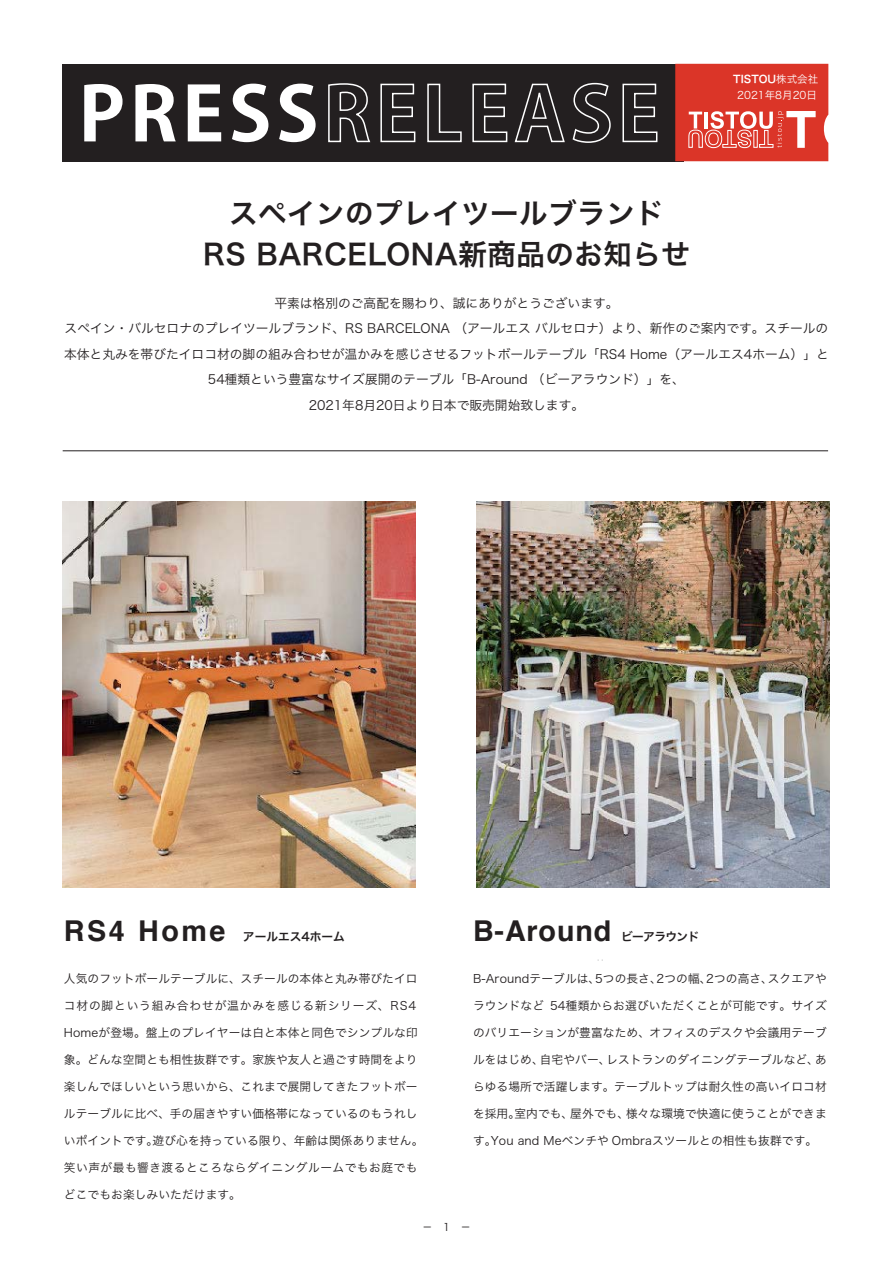
<style>
.page{position:relative;width:893px;height:1263px;background:#fff}
.page>*{position:absolute;margin:0;border:0;box-sizing:border-box;transform-origin:0 0}
.t1{font:700 74.1px "Koz Go Pro";letter-spacing:.06em;color:#fff;scale:1.05 1}
.t2{font:700 28.65px "Helvetica";letter-spacing:.06em;color:#231f20}
.t3{font:28.5px/40.3px "Hira Kaku Pro W6";letter-spacing:.02em;color:#231f20;text-align:center}
.t4{font:12.75px/25.5px "Hira Kaku Pro W3";color:#231f20;text-align:center}
.t5{font:11.7px "Hira Kaku Pro W3";letter-spacing:.01em;color:#231f20}
.t6{font:11.7px "Hira Kaku Pro W3";letter-spacing:.075em;color:#231f20}
.t7{font:11.7px "Hira Kaku Pro W3";letter-spacing:.045em;color:#231f20}
.t8{font:11.7px "Hira Kaku Pro W6";color:#231f20}
.t9{font:11.7px "Hira Kaku Pro W6";letter-spacing:-.05em;color:#231f20}
.t10{font:10.5px "Hira Kaku Pro W6";color:#fff}
.t11{font:10.5px "Hira Kaku Pro W3";color:#fff}
.t12{font:10.5px "Hira Kaku Pro W3";color:#231f20}
.s1{font-family:"Hira Kaku Pro W3"}
.s2{font-size:12px}
</style>
<div class="page">
<img style="left:63px;top:501px;width:352px;height:386px">
<img style="left:476px;top:501px;width:353px;height:386px">
<div style="left:63px;top:64px;width:621px;height:97px;background:#231f20"></div>
<hr style="left:63px;top:450px;width:765px;height:1px;background:#231f20">
<svg style="left:328px;top:83px;width:43px;height:60px"></svg>
<svg style="left:380px;top:83px;width:36px;height:60px"></svg>
<svg style="left:427px;top:83px;width:35px;height:60px"></svg>
<svg style="left:472px;top:83px;width:36px;height:60px"></svg>
<svg style="left:514px;top:83px;width:51px;height:60px"></svg>
<svg style="left:572px;top:82px;width:39px;height:61px"></svg>
<svg style="left:622px;top:83px;width:36px;height:60px"></svg>
<svg style="left:675px;top:64px;width:153px;height:97px;background:#dd4a3e"></svg>
<h1 class="t1" style="left:78px;top:66px;width:230px">PRESS</h1>
<p class="t10" style="left:733px;top:70px;width:86px">TISTOU<span class="s1">株式会社</span></p>
<p class="t11" style="left:737px;top:86px;width:81px">2021年8月20日</p>
<h3 class="t3" style="left:203px;top:192px;width:488px">スペインのプレイツールブランド<br>RS BARCELONA新商品のお知らせ</h3>
<p class="t4" style="left:64px;top:289px;width:766px">平素は格別のご高配を賜わり、誠にありがとうございます。<br>スペイン・バルセロナのプレイツールブランド、RS BARCELONA （アールエス バルセロナ）より、新作のご案内です。スチールの本体と丸みを帯びたイロコ材の脚の組み合わせが温かみを感じさせるフットボールテーブル「RS4 Home（アールエス4ホーム）」と54種類という豊富なサイズ展開のテーブル「B-Around （ビーアラウンド）」を、<br>2021年8月20日より日本で販売開始致します。</p>
<h2 class="t2" style="left:64px;top:907px;width:163px">RS4 Home</h2>
<p class="t8" style="left:232px;top:925px;width:115px"><span class="s2">　</span>アールエス4ホーム</p>
<p class="t5" style="left:64px;top:968px;width:355px">人気のフットボールテーブルに、スチールの本体と丸み帯びたイロ</p>
<p class="t6" style="left:64px;top:995px;width:354px">コ材の脚という組み合わせが温かみを感じる新シリーズ、RS4</p>
<p class="t5" style="left:64px;top:1022px;width:355px">Homeが登場。盤上のプレイヤーは白と本体と同色でシンプルな印</p>
<p class="t5" style="left:64px;top:1049px;width:355px">象。どんな空間とも相性抜群です。家族や友人と過ごす時間をより</p>
<p class="t5" style="left:64px;top:1076px;width:355px">楽しんでほしいという思いから、これまで展開してきたフットボー</p>
<p class="t5" style="left:64px;top:1103px;width:355px">ルテーブルに比べ、手の届きやすい価格帯になっているのもうれし</p>
<p class="t5" style="left:64px;top:1130px;width:361px">いポイントです。遊び心を持っている限り、年齢は関係ありません。</p>
<p class="t7" style="left:64px;top:1157px;width:355px">笑い声が最も響き渡るところならダイニングルームでもお庭でも</p>
<p class="t5" style="left:64px;top:1184px;width:179px">どこでもお楽しみいただけます。</p>
<h2 class="t2" style="left:473px;top:907px;width:140px">B-Around</h2>
<p class="t9" style="left:621px;top:925px;width:80px">ビーアラウンド</p>
<p class="t5" style="left:473px;top:968px;width:355px">B-Aroundテーブルは、5つの長さ、2つの幅、2つの高さ、スクエアや</p>
<p class="t5" style="left:473px;top:995px;width:355px">ラウンドなど 54種類からお選びいただくことが可能です。サイズ</p>
<p class="t5" style="left:473px;top:1022px;width:355px">のバリエーションが豊富なため、オフィスのデスクや会議用テーブ</p>
<p class="t5" style="left:473px;top:1049px;width:355px">ルをはじめ、自宅やバー、レストランのダイニングテーブルなど、あ</p>
<p class="t5" style="left:473px;top:1076px;width:355px">らゆる場所で活躍します。テーブルトップは耐久性の高いイロコ材</p>
<p class="t5" style="left:473px;top:1103px;width:355px">を採用。室内でも、屋外でも、様々な環境で快適に使うことができま</p>
<p class="t5" style="left:473px;top:1130px;width:346px">す。You and Meベンチや Ombraスツールとの相性も抜群です。</p>
<p class="t12" style="left:422px;top:1218px;width:50px">－　1　－</p>
</div>
